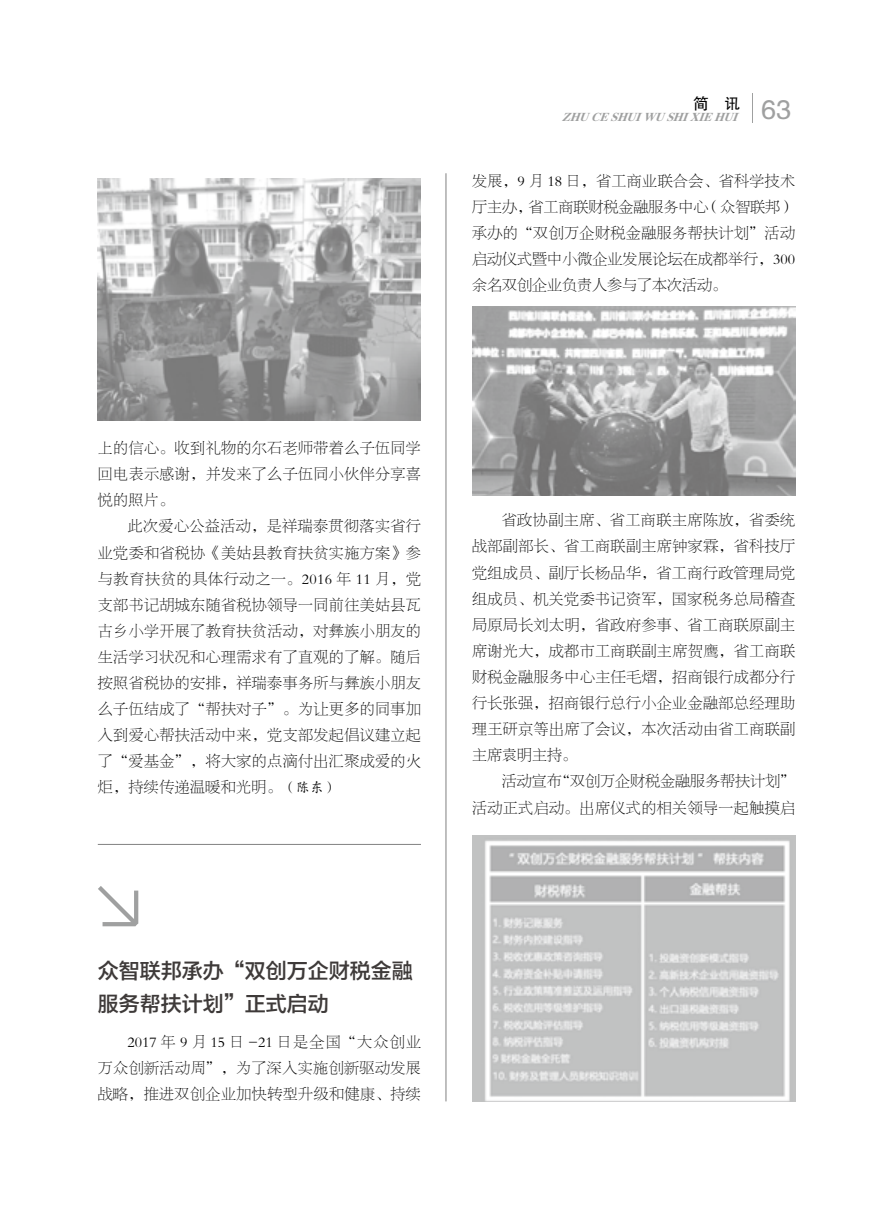
<style>
.page{position:relative;width:893px;height:1212px;background:#fff}
.page>*{position:absolute;margin:0;border:0;box-sizing:border-box;transform-origin:0 0}
.t1{font:27px "FZHTJW GB1 0";color:#9fa0a0}
.t2{font:21px/33px "FZLTZHK GBK1 0";color:#3e3a39}
.t3{font:15.75px "FZHTJW GB1 0";color:#000}
.t4{font:15px/26.1px "FZBSK GBK1 0";letter-spacing:.025em;color:#000;text-align:justify}
.t5{font:italic 12px "FZXBSJW GB1 0";color:#9fa0a0}
.s1{font-family:"FZKTK GBK1 0";font-size:13.5px}
</style>
<div class="page">
<svg style="left:752px;top:93px;width:1px;height:29px"></svg>
<hr style="left:98px;top:844px;width:323px;height:1px;background:#898989">
<hr style="left:445px;top:173px;width:1px;height:928px;background:#898989">
<img style="left:98px;top:179px;width:323px;height:242px">
<svg style="left:98px;top:886px;width:41px;height:41px"></svg>
<hr style="left:103px;top:922px;width:32px;height:4px;background:#9fa0a0">
<hr style="left:134px;top:890px;width:4px;height:33px;background:#9fa0a0">
<img style="left:472px;top:307px;width:323px;height:188px">
<img style="left:472px;top:836px;width:323px;height:266px">
<p class="t3" style="left:693px;top:95px;width:49px">简　讯</p>
<p class="t5" style="left:562px;top:110px;width:182px">ZHUCESHUIWUSHIXIEHUI</p>
<h1 class="t1" style="left:761px;top:94px;width:31px">63</h1>
<p class="t4" style="left:472px;top:168px;width:325px">发展，9 月 18 日，省工商业联合会、省科学技术厅主办，省工商联财税金融服务中心（众智联邦）承办的“双创万企财税金融服务帮扶计划”活动启动仪式暨中小微企业发展论坛在成都举行，300余名双创企业负责人参与了本次活动。</p>
<p class="t4" style="left:98px;top:435px;width:325px">上的信心。收到礼物的尔石老师带着么子伍同学回电表示感谢，并发来了么子伍同小伙伴分享喜悦的照片。</p>
<p class="t4" style="left:98px;top:514px;width:325px;text-indent:30px">此次爱心公益活动，是祥瑞泰贯彻落实省行业党委和省税协《美姑县教育扶贫实施方案》参与教育扶贫的具体行动之一。2016 年 11 月，党支部书记胡城东随省税协领导一同前往美姑县瓦古乡小学开展了教育扶贫活动，对彝族小朋友的生活学习状况和心理需求有了直观的了解。随后按照省税协的安排，祥瑞泰事务所与彝族小朋友么子伍结成了“帮扶对子”。为让更多的同事加入到爱心帮扶活动中来，党支部发起倡议建立起了“爱基金”，将大家的点滴付出汇聚成爱的火炬，持续传递温暖和光明。<span class="s1">（陈东）</span></p>
<p class="t4" style="left:472px;top:507px;width:325px;text-indent:30px">省政协副主席、省工商联主席陈放，省委统战部副部长、省工商联副主席钟家霖，省科技厅党组成员、副厅长杨品华，省工商行政管理局党组成员、机关党委书记资军，国家税务总局稽查局原局长刘太明，省政府参事、省工商联原副主席谢光大，成都市工商联副主席贺鹰，省工商联财税金融服务中心主任毛熠，招商银行成都分行行长张强，招商银行总行小企业金融部总经理助理王研京等出席了会议，本次活动由省工商联副主席袁明主持。</p>
<p class="t4" style="left:472px;top:768px;width:325px;text-align:right">活动宣布“双创万企财税金融服务帮扶计划”<br>活动正式启动。出席仪式的相关领导一起触摸启</p>
<h2 class="t2" style="left:98px;top:954px;width:317px">众智联邦承办“双创万企财税金融服务帮扶计划”正式启动</h2>
<p class="t4" style="left:98px;top:1029px;width:325px;text-indent:30px">2017 年 9 月 15 日 -21 日是全国“大众创业万众创新活动周”，为了深入实施创新驱动发展战略，推进双创企业加快转型升级和健康、持续</p>
</div>
